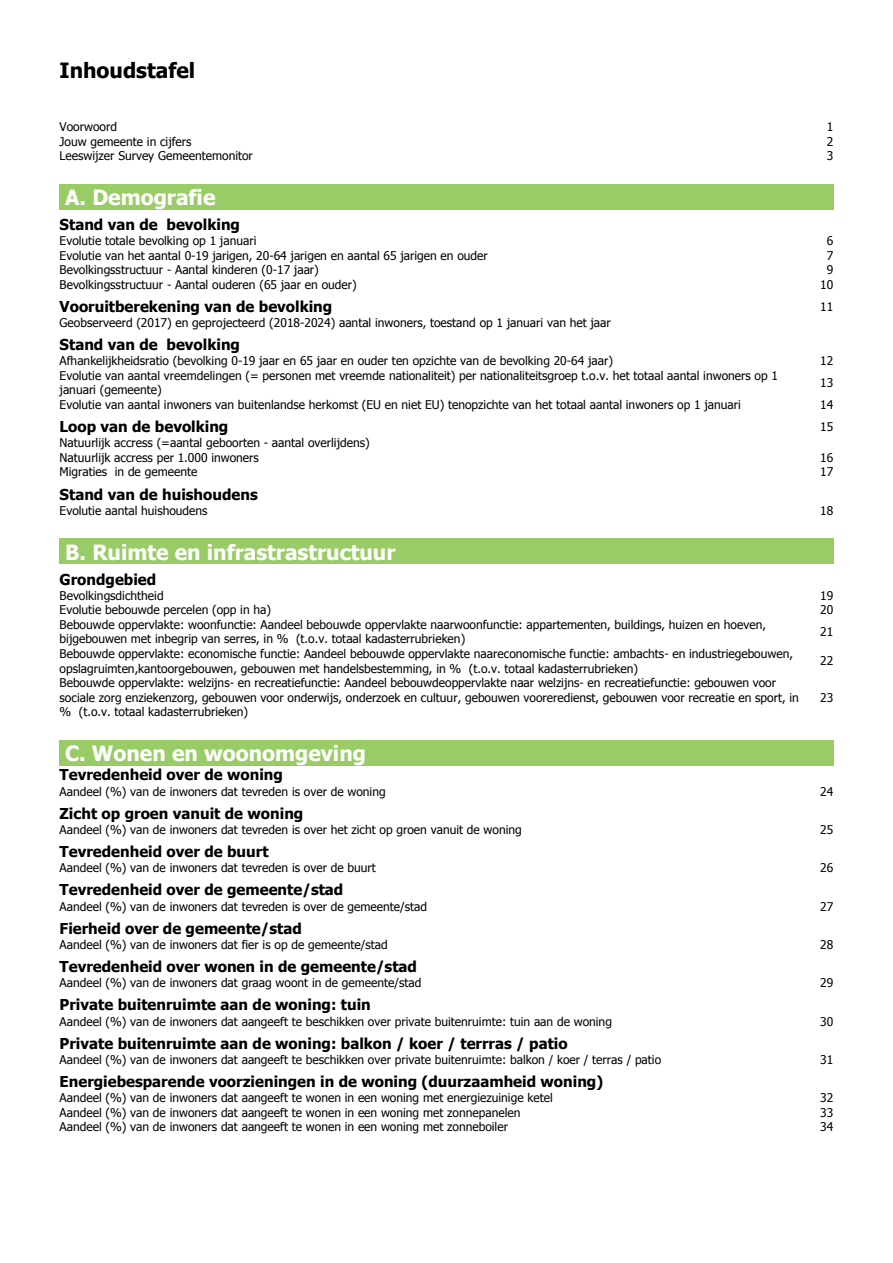
<style>
.page{position:relative;width:893px;height:1263px;background:#fff}
.page>*{position:absolute;margin:0;border:0;box-sizing:border-box;transform-origin:0 0}
.t1{font:700 21px "Tahoma";color:#fff}
.t2{font:700 21px "Tahoma";color:#000}
.t3{font:700 15px "Tahoma";color:#000}
.t4{font:12px/14.5px "Tahoma";color:#000}
</style>
<div class="page">
<div style="left:60px;top:184px;width:754px;height:25px;background:#9c6"></div>
<div style="left:814px;top:184px;width:19px;height:25px;background:#9c6"></div>
<div style="left:60px;top:539px;width:754px;height:25px;background:#9c6"></div>
<div style="left:814px;top:539px;width:19px;height:25px;background:#9c6"></div>
<div style="left:60px;top:740px;width:754px;height:25px;background:#9c6"></div>
<div style="left:814px;top:740px;width:19px;height:25px;background:#9c6"></div>
<h1 class="t2" style="left:60px;top:61px;width:137px">Inhoudstafel</h1>
<p class="t4" style="left:60px;top:120px;width:59px">Voorwoord</p>
<p class="t4" style="left:827px;top:120px;width:8px">1</p>
<p class="t4" style="left:60px;top:135px;width:133px">Jouw gemeente in cijfers</p>
<p class="t4" style="left:827px;top:135px;width:8px">2</p>
<p class="t4" style="left:60px;top:149px;width:195px">Leeswijzer Survey Gemeentemonitor</p>
<p class="t4" style="left:827px;top:149px;width:8px">3</p>
<h1 class="t1" style="left:65px;top:188px;width:152px">A. Demografie</h1>
<p class="t3" style="left:60px;top:218px;width:182px">Stand van de bevolking</p>
<p class="t4" style="left:60px;top:234px;width:198px">Evolutie totale bevolking op 1 januari</p>
<p class="t4" style="left:827px;top:234px;width:8px">6</p>
<p class="t4" style="left:60px;top:249px;width:430px">Evolutie van het aantal 0-19 jarigen, 20-64 jarigen en aantal 65 jarigen en ouder</p>
<p class="t4" style="left:827px;top:249px;width:8px">7</p>
<p class="t4" style="left:60px;top:263px;width:261px">Bevolkingsstructuur - Aantal kinderen (0-17 jaar)</p>
<p class="t4" style="left:827px;top:263px;width:8px">9</p>
<p class="t4" style="left:60px;top:278px;width:299px">Bevolkingsstructuur - Aantal ouderen (65 jaar en ouder)</p>
<p class="t4" style="left:820px;top:278px;width:15px">10</p>
<p class="t3" style="left:60px;top:300px;width:274px">Vooruitberekening van de bevolking</p>
<p class="t4" style="left:820px;top:300px;width:15px">11</p>
<p class="t4" style="left:60px;top:316px;width:553px">Geobserveerd (2017) en geprojecteerd (2018-2024) aantal inwoners, toestand op 1 januari van het jaar</p>
<p class="t3" style="left:60px;top:338px;width:182px">Stand van de bevolking</p>
<p class="t4" style="left:60px;top:354px;width:555px">Afhankelijkheidsratio (bevolking 0-19 jaar en 65 jaar en ouder ten opzichte van de bevolking 20-64 jaar)</p>
<p class="t4" style="left:820px;top:354px;width:15px">12</p>
<p class="t4" style="left:60px;top:369px;width:720px">Evolutie van aantal vreemdelingen (= personen met vreemde nationaliteit) per nationaliteitsgroep t.o.v. het totaal aantal inwoners op 1 januari (gemeente)</p>
<p class="t4" style="left:820px;top:376px;width:15px">13</p>
<p class="t4" style="left:60px;top:398px;width:683px">Evolutie van aantal inwoners van buitenlandse herkomst (EU en niet EU) tenopzichte van het totaal aantal inwoners op 1 januari</p>
<p class="t4" style="left:820px;top:398px;width:15px">14</p>
<p class="t3" style="left:60px;top:420px;width:170px">Loop van de bevolking</p>
<p class="t4" style="left:820px;top:420px;width:15px">15</p>
<p class="t4" style="left:60px;top:436px;width:312px">Natuurlijk accress (=aantal geboorten - aantal overlijdens)<br>Natuurlijk accress per 1.000 inwoners</p>
<p class="t4" style="left:820px;top:451px;width:15px">16</p>
<p class="t4" style="left:60px;top:465px;width:139px">Migraties in de gemeente</p>
<p class="t4" style="left:820px;top:465px;width:15px">17</p>
<p class="t3" style="left:60px;top:487px;width:200px">Stand van de huishoudens</p>
<p class="t4" style="left:60px;top:504px;width:149px">Evolutie aantal huishoudens</p>
<p class="t4" style="left:820px;top:504px;width:15px">18</p>
<h1 class="t1" style="left:65px;top:542px;width:332px">B. Ruimte en infrastrastructuur</h1>
<p class="t3" style="left:60px;top:572px;width:98px">Grondgebied</p>
<p class="t4" style="left:60px;top:589px;width:106px">Bevolkingsdichtheid</p>
<p class="t4" style="left:820px;top:589px;width:15px">19</p>
<p class="t4" style="left:60px;top:603px;width:213px">Evolutie bebouwde percelen (opp in ha)</p>
<p class="t4" style="left:820px;top:603px;width:15px">20</p>
<p class="t4" style="left:60px;top:618px;width:708px">Bebouwde oppervlakte: woonfunctie: Aandeel bebouwde oppervlakte naarwoonfunctie: appartementen, buildings, huizen en hoeven, bijgebouwen met inbegrip van serres, in % (t.o.v. totaal kadasterrubrieken)</p>
<p class="t4" style="left:820px;top:625px;width:15px">21</p>
<p class="t4" style="left:60px;top:647px;width:735px">Bebouwde oppervlakte: economische functie: Aandeel bebouwde oppervlakte naareconomische functie: ambachts- en industriegebouwen, opslagruimten,kantoorgebouwen, gebouwen met handelsbestemming, in % (t.o.v. totaal kadasterrubrieken)</p>
<p class="t4" style="left:820px;top:654px;width:15px">22</p>
<p class="t4" style="left:60px;top:676px;width:741px">Bebouwde oppervlakte: welzijns- en recreatiefunctie: Aandeel bebouwdeoppervlakte naar welzijns- en recreatiefunctie: gebouwen voor sociale zorg enziekenzorg, gebouwen voor onderwijs, onderzoek en cultuur, gebouwen vooreredienst, gebouwen voor recreatie en sport, in % (t.o.v. totaal kadasterrubrieken)</p>
<p class="t4" style="left:820px;top:691px;width:15px">23</p>
<h1 class="t1" style="left:65px;top:744px;width:302px">C. Wonen en woonomgeving</h1>
<p class="t3" style="left:60px;top:768px;width:225px">Tevredenheid over de woning</p>
<p class="t4" style="left:60px;top:785px;width:328px">Aandeel (%) van de inwoners dat tevreden is over de woning</p>
<p class="t4" style="left:820px;top:785px;width:15px">24</p>
<p class="t3" style="left:60px;top:806px;width:245px">Zicht op groen vanuit de woning</p>
<p class="t4" style="left:60px;top:823px;width:464px">Aandeel (%) van de inwoners dat tevreden is over het zicht op groen vanuit de woning</p>
<p class="t4" style="left:820px;top:823px;width:15px">25</p>
<p class="t3" style="left:60px;top:845px;width:210px">Tevredenheid over de buurt</p>
<p class="t4" style="left:60px;top:861px;width:318px">Aandeel (%) van de inwoners dat tevreden is over de buurt</p>
<p class="t4" style="left:820px;top:861px;width:15px">26</p>
<p class="t3" style="left:60px;top:883px;width:285px">Tevredenheid over de gemeente/stad</p>
<p class="t4" style="left:60px;top:899px;width:369px">Aandeel (%) van de inwoners dat tevreden is over de gemeente/stad</p>
<p class="t4" style="left:820px;top:899px;width:15px">27</p>
<p class="t3" style="left:60px;top:921px;width:244px">Fierheid over de gemeente/stad</p>
<p class="t4" style="left:60px;top:938px;width:330px">Aandeel (%) van de inwoners dat fier is op de gemeente/stad</p>
<p class="t4" style="left:820px;top:938px;width:15px">28</p>
<p class="t3" style="left:60px;top:960px;width:359px">Tevredenheid over wonen in de gemeente/stad</p>
<p class="t4" style="left:60px;top:976px;width:363px">Aandeel (%) van de inwoners dat graag woont in de gemeente/stad</p>
<p class="t4" style="left:820px;top:976px;width:15px">29</p>
<p class="t3" style="left:60px;top:998px;width:313px">Private buitenruimte aan de woning: tuin</p>
<p class="t4" style="left:60px;top:1014px;width:554px">Aandeel (%) van de inwoners dat aangeeft te beschikken over private buitenruimte: tuin aan de woning</p>
<p class="t4" style="left:820px;top:1014px;width:15px">30</p>
<p class="t3" style="left:60px;top:1036px;width:510px">Private buitenruimte aan de woning: balkon / koer / terrras / patio</p>
<p class="t4" style="left:60px;top:1053px;width:603px">Aandeel (%) van de inwoners dat aangeeft te beschikken over private buitenruimte: balkon / koer / terras / patio</p>
<p class="t4" style="left:820px;top:1053px;width:15px">31</p>
<p class="t3" style="left:60px;top:1075px;width:545px">Energiebesparende voorzieningen in de woning (duurzaamheid woning)</p>
<p class="t4" style="left:60px;top:1091px;width:495px">Aandeel (%) van de inwoners dat aangeeft te wonen in een woning met energiezuinige ketel</p>
<p class="t4" style="left:820px;top:1091px;width:15px">32</p>
<p class="t4" style="left:60px;top:1106px;width:462px">Aandeel (%) van de inwoners dat aangeeft te wonen in een woning met zonnepanelen</p>
<p class="t4" style="left:820px;top:1106px;width:15px">33</p>
<p class="t4" style="left:60px;top:1120px;width:450px">Aandeel (%) van de inwoners dat aangeeft te wonen in een woning met zonneboiler</p>
<p class="t4" style="left:820px;top:1120px;width:15px">34</p>
</div>
